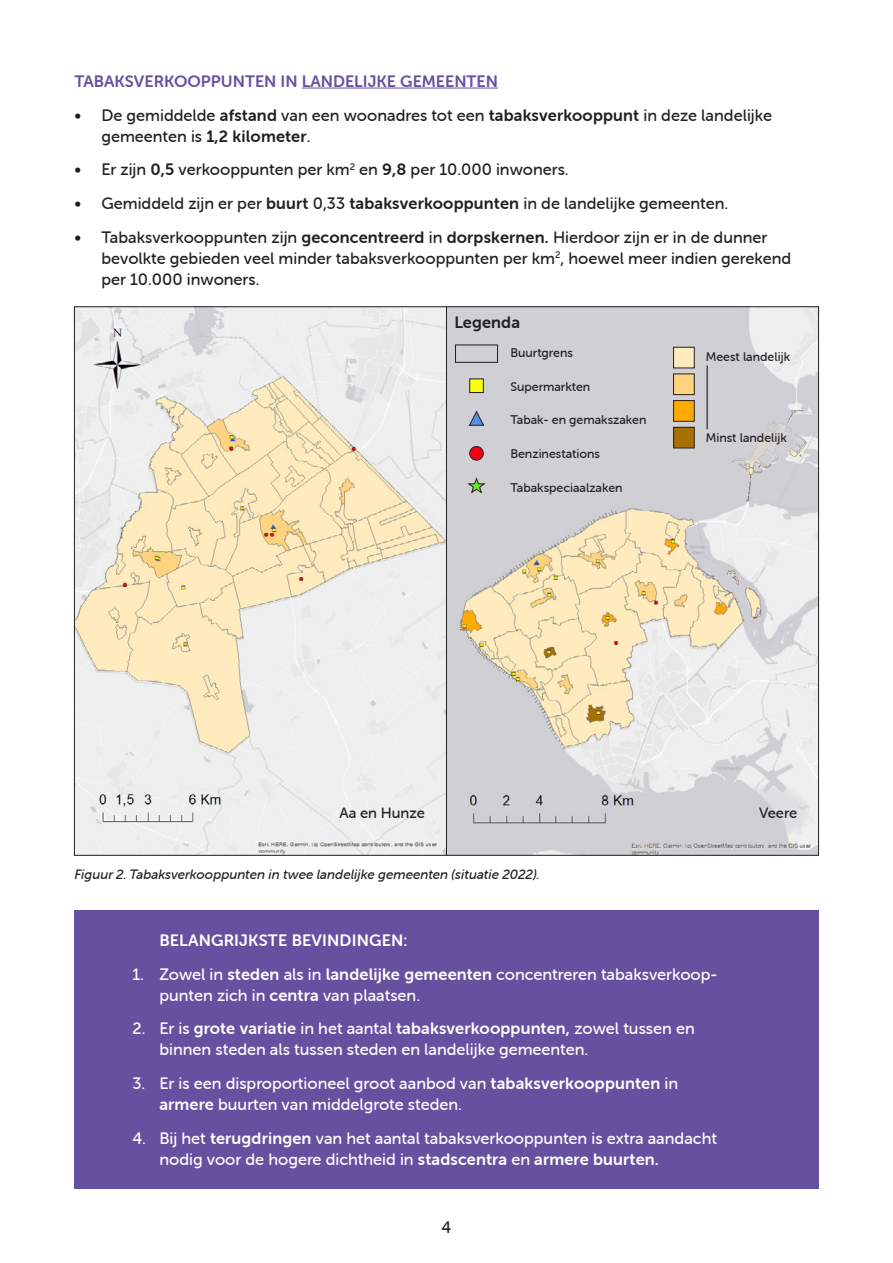
<style>
.page{position:relative;width:893px;height:1263px;background:#fff}
.page>*{position:absolute;margin:0;border:0;box-sizing:border-box;transform-origin:0 0}
.t1{font:16.5px/21px "Museo Sans Rounded 500";color:#fff}
.t2{font:16.5px/21px "Museo Sans Rounded 500";color:#231f20}
.kop_2{font:16.5px "Museo Sans Rounded 700";color:#6850a1}
.Lange_teksten_regula{font:16.5px "Museo Sans Rounded 700";letter-spacing:.01em;color:#fff}
.Lange_teksten_regula-2{font:16.5px "Museo Sans Rounded 700";letter-spacing:.01em;color:#231f20}
.Lange_teksten_regula-3{font:14.85px "Museo Sans Rounded 500";color:#231f20}
.figuren{font:italic 13.5px "Museo Sans Rounded 500";color:#231f20}
.Lange_teksten_regula-4{font:12.6px "Museo Sans Rounded 500";color:#231f20}
.s1{font-family:"Museo Sans Rounded 700"}
</style>
<div class="page">
<div style="left:74px;top:910px;width:745px;height:278px;background:#6850a1"></div>
<hr style="left:302px;top:88px;width:196px;height:1px;background:#6850a1">
<img style="left:76px;top:308px;width:741px;height:546px">
<div style="left:470px;top:379px;width:13px;height:13px;background:#fdff11"></div>
<div style="left:469px;top:379px;width:15px;height:14px;border:1px solid #231f20"></div>
<svg style="left:468px;top:411px;width:17px;height:15px"></svg>
<div style="left:470px;top:446px;width:13px;height:14px;background:#f6000e;border-radius:50%"></div>
<div style="left:469px;top:446px;width:15px;height:14px;border:1px solid #231f20;border-radius:50%"></div>
<svg style="left:467px;top:478px;width:19px;height:16px"></svg>
<div style="left:455px;top:345px;width:43px;height:18px;border:1px solid #231f20"></div>
<div style="left:695px;top:410px;width:110px;height:55px;background:#d0cfd4;border-radius:50%"></div>
<div style="left:726px;top:784px;width:84px;height:55px;background:linear-gradient(to right,#cbc9cf,#e3e3e5);border-radius:50%"></div>
<div style="left:674px;top:347px;width:20px;height:21px;background:#ffebbe"></div>
<div style="left:673px;top:347px;width:22px;height:21px;border:1px solid #231f20"></div>
<div style="left:674px;top:374px;width:20px;height:21px;background:#ffd37f"></div>
<div style="left:673px;top:374px;width:22px;height:21px;border:1px solid #231f20"></div>
<div style="left:674px;top:401px;width:20px;height:20px;background:#fa0"></div>
<div style="left:673px;top:400px;width:22px;height:22px;border:1px solid #231f20"></div>
<div style="left:674px;top:427px;width:20px;height:21px;background:#a87000"></div>
<div style="left:673px;top:427px;width:22px;height:21px;border:1px solid #231f20"></div>
<hr style="left:707px;top:365px;width:1px;height:64px;background:#231f20">
<p class="kop_2" style="left:74px;top:72px;width:425px">TABAKSVERKOOPPUNTEN IN LANDELIJKE GEMEENTEN</p>
<p class="t2" style="left:101px;top:104px;width:672px;text-indent:-27px">• De gemiddelde <span class="s1">afstand</span> van een woonadres tot een <span class="s1">tabaksverkooppunt</span> in deze landelijke gemeenten is <span class="s1">1,2 kilometer</span>.</p>
<p class="t2" style="left:74px;top:159px;width:496px">• Er zijn <span class="s1">0,5</span> verkooppunten per km<sup>2</sup> en <span class="s1">9,8</span> per 10.000 inwoners.</p>
<p class="t2" style="left:74px;top:193px;width:655px">• Gemiddeld zijn er per <span class="s1">buurt</span> 0,33 <span class="s1">tabaksverkooppunten</span> in de landelijke gemeenten.</p>
<p class="t2" style="left:101px;top:227px;width:691px;text-indent:-27px">• Tabaksverkooppunten zijn <span class="s1">geconcentreerd</span> in <span class="s1">dorpskernen.</span> Hierdoor zijn er in de dunner bevolkte gebieden veel minder tabaksverkooppunten per km<sup>2</sup>, hoewel meer indien gerekend per 10.000 inwoners.</p>
<p class="Lange_teksten_regula-2" style="left:454px;top:313px;width:67px">Legenda</p>
<p class="Lange_teksten_regula-4" style="left:510px;top:346px;width:64px">Buurtgrens</p>
<p class="Lange_teksten_regula-4" style="left:510px;top:379px;width:81px">Supermarkten</p>
<p class="Lange_teksten_regula-4" style="left:510px;top:413px;width:138px">Tabak- en gemakszaken</p>
<p class="Lange_teksten_regula-4" style="left:510px;top:447px;width:91px">Benzinestations</p>
<p class="Lange_teksten_regula-4" style="left:510px;top:481px;width:114px">Tabakspeciaalzaken</p>
<p class="Lange_teksten_regula-4" style="left:706px;top:350px;width:86px">Meest landelijk</p>
<p class="Lange_teksten_regula-4" style="left:706px;top:430px;width:82px">Minst landelijk</p>
<p class="Lange_teksten_regula-3" style="left:339px;top:804px;width:87px">Aa en Hunze</p>
<p class="Lange_teksten_regula-3" style="left:759px;top:804px;width:40px">Veere</p>
<p class="figuren" style="left:74px;top:866px;width:467px">Figuur 2. Tabaksverkooppunten in twee landelijke gemeenten (situatie 2022).</p>
<p class="Lange_teksten_regula" style="left:159px;top:931px;width:250px">BELANGRIJKSTE BEVINDINGEN:</p>
<p class="t1" style="left:159px;top:964px;width:560px;text-indent:-27px">1. Zowel in <span class="s1">steden</span> als in <span class="s1">landelijke gemeenten</span> concentreren tabaksverkoop&shy;punten zich in <span class="s1">centra</span> van plaatsen.</p>
<p class="t1" style="left:159px;top:1018px;width:537px;text-indent:-27px">2. Er is <span class="s1">grote variatie</span> in het aantal <span class="s1">tabaksverkooppunten,</span> zowel tussen en binnen steden als tussen steden en landelijke gemeenten.</p>
<p class="t1" style="left:159px;top:1073px;width:520px;text-indent:-27px">3. Er is een disproportioneel groot aanbod van <span class="s1">tabaksverkooppunten</span> in <span class="s1">armere</span> buurten van middelgrote steden.</p>
<p class="t1" style="left:159px;top:1128px;width:559px;text-indent:-27px">4. Bij het <span class="s1">terugdringen</span> van het aantal tabaksverkooppunten is extra aandacht nodig voor de hogere dichtheid in <span class="s1">stadscentra</span> en <span class="s1">armere buurten.</span></p>
<p class="t2" style="left:442px;top:1217px;width:11px">4</p>
</div>
